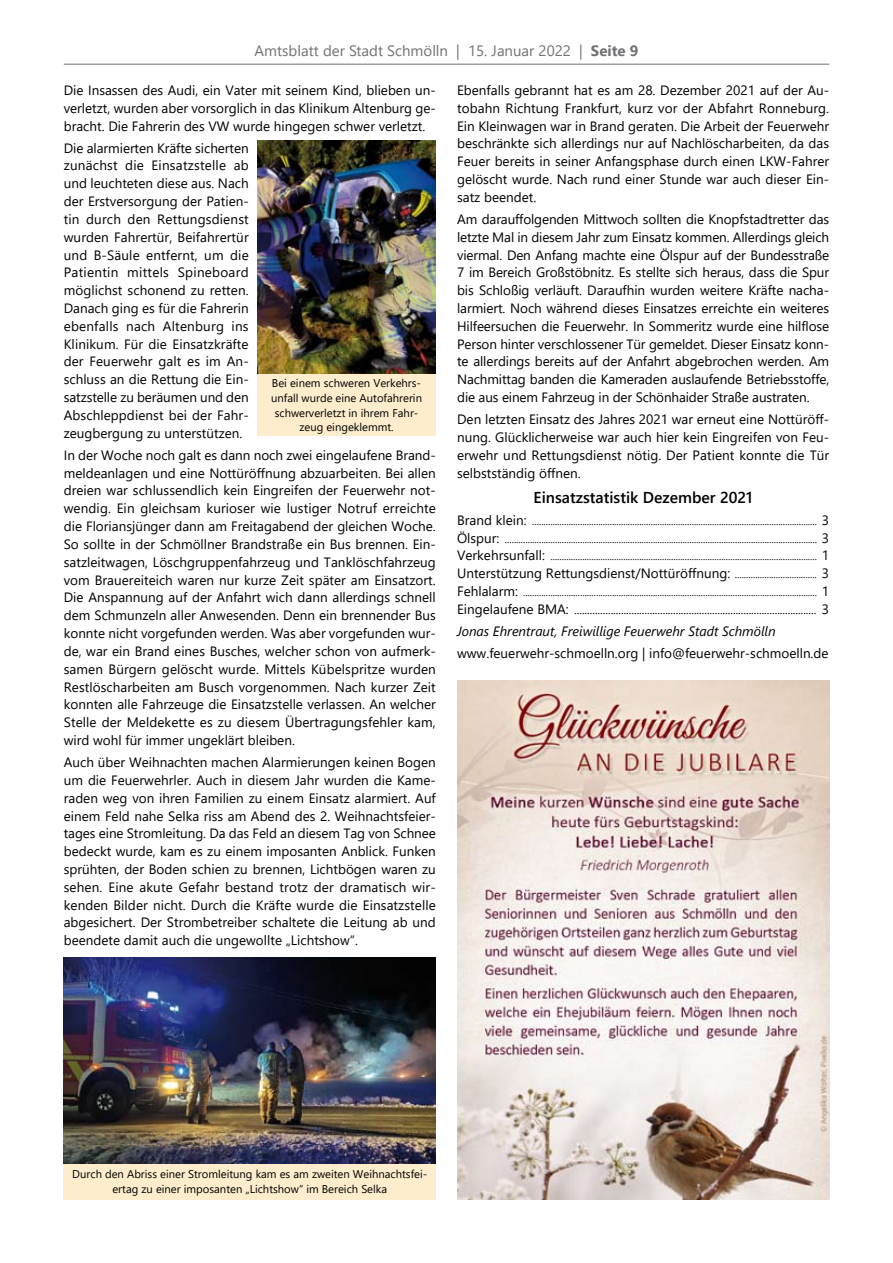
<style>
.page{position:relative;width:893px;height:1263px;background:#fff}
.page>*{position:absolute;margin:0;border:0;box-sizing:border-box;transform-origin:0 0}
.t1{font:600 15.75px "Segoe UI";color:#000}
.t2{font:15px "Segoe UI";color:#707173}
.t3{font:13.5px/17.9px "Segoe UI";color:#000;text-align:justify}
.t4{font:italic 13.5px "Segoe UI";color:#000}
.t5{font:12px "Segoe UI";color:#000}
.t6{font:11.25px/14.9px "Segoe UI";color:#000;text-align:center}
.t7{font:10.5px/17.9px "Segoe UI";color:#000;text-align:justify}
.s1{font-weight:700}
.s2{font-size:13.5px}
.s3{font-size:10.5px}
</style>
<div class="page">
<hr style="left:64px;top:64px;width:765px;height:1px;background:#707173">
<img style="left:257px;top:140px;width:179px;height:234px">
<div style="left:257px;top:374px;width:179px;height:62px;background:#feedcc"></div>
<img style="left:64px;top:958px;width:372px;height:206px">
<div style="left:64px;top:1164px;width:372px;height:35px;background:#feedcc"></div>
<img style="left:457px;top:680px;width:372px;height:519px">
<p class="t2" style="left:255px;top:36px;width:373px">Amtsblatt der Stadt Schmölln | 15. Januar 2022 | <span class="s1">Seite</span></p>
<p class="t3" style="left:64px;top:80px;width:374px">Die Insassen des Audi, ein Vater mit seinem Kind, blieben un&shy;verletzt, wurden aber vorsorglich in das Klinikum Altenburg ge&shy;bracht. Die Fahrerin des VW wurde hingegen schwer verletzt.</p>
<p class="t3" style="left:64px;top:138px;width:187px">Die alarmierten Kräfte sicherten zunächst die Einsatzstelle ab und leuchteten diese aus. Nach der Erstversorgung der Patien&shy;tin durch den Rettungsdienst wurden Fahrertür, Beifahrertür und B-Säule entfernt, um die Patientin mittels Spineboard möglichst schonend zu retten.<br>Danach ging es für die Fahrerin ebenfalls nach Altenburg ins Klinikum. Für die Einsatzkräfte der Feuerwehr galt es im An&shy;schluss an die Rettung die Ein&shy;satzstelle zu beräumen und den Abschleppdienst bei der Fahr&shy;zeugbergung zu unterstützen.</p>
<p class="t3" style="left:64px;top:445px;width:374px">In der Woche noch galt es dann noch zwei eingelaufene Brand&shy;meldeanlagen und eine Nottüröffnung abzuarbeiten. Bei allen dreien war schlussendlich kein Eingreifen der Feuerwehr not&shy;wendig. Ein gleichsam kurioser wie lustiger Notruf erreichte die Floriansjünger dann am Freitagabend der gleichen Woche.<br>So sollte in der Schmöllner Brandstraße ein Bus brennen. Ein&shy;satzleitwagen, Löschgruppenfahrzeug und Tanklöschfahrzeug vom Brauereiteich waren nur kurze Zeit später am Einsatzort.<br>Die Anspannung auf der Anfahrt wich dann allerdings schnell dem Schmunzeln aller Anwesenden. Denn ein brennender Bus konnte nicht vorgefunden werden. Was aber vorgefunden wur&shy;de, war ein Brand eines Busches, welcher schon von aufmerk&shy;samen Bürgern gelöscht wurde. Mittels Kübelspritze wurden Restlöscharbeiten am Busch vorgenommen. Nach kurzer Zeit konnten alle Fahrzeuge die Einsatzstelle verlassen. An welcher Stelle der Meldekette es zu diesem Übertragungsfehler kam, wird wohl für immer ungeklärt bleiben.</p>
<p class="t3" style="left:64px;top:752px;width:374px">Auch über Weihnachten machen Alarmierungen keinen Bogen um die Feuerwehrler. Auch in diesem Jahr wurden die Kame&shy;raden weg von ihren Familien zu einem Einsatz alarmiert. Auf einem Feld nahe Selka riss am Abend des 2. Weihnachtsfeier&shy;tages eine Stromleitung. Da das Feld an diesem Tag von Schnee bedeckt wurde, kam es zu einem imposanten Anblick. Funken sprühten, der Boden schien zu brennen, Lichtbögen waren zu sehen. Eine akute Gefahr bestand trotz der dramatisch wir&shy;kenden Bilder nicht. Durch die Kräfte wurde die Einsatzstelle abgesichert. Der Strombetreiber schaltete die Leitung ab und beendete damit auch die ungewollte „Lichtshow“.</p>
<p class="t3" style="left:457px;top:80px;width:374px">Ebenfalls gebrannt hat es am 28. Dezember 2021 auf der Au&shy;tobahn Richtung Frankfurt, kurz vor der Abfahrt Ronneburg.<br>Ein Kleinwagen war in Brand geraten. Die Arbeit der Feuerwehr beschränkte sich allerdings nur auf Nachlöscharbeiten, da das Feuer bereits in seiner Anfangsphase durch einen LKW-Fahrer gelöscht wurde. Nach rund einer Stunde war auch dieser Ein&shy;satz beendet.</p>
<p class="t3" style="left:457px;top:209px;width:374px">Am darauffolgenden Mittwoch sollten die Knopfstadtretter das letzte Mal in diesem Jahr zum Einsatz kommen. Allerdings gleich viermal. Den Anfang machte eine Ölspur auf der Bundesstraße 7 im Bereich Großstöbnitz. Es stellte sich heraus, dass die Spur bis Schloßig verläuft. Daraufhin wurden weitere Kräfte nacha&shy;larmiert. Noch während dieses Einsatzes erreichte ein weiteres Hilfeersuchen die Feuerwehr. In Sommeritz wurde eine hilflose Person hinter verschlossener Tür gemeldet. Dieser Einsatz konn&shy;te allerdings bereits auf der Anfahrt abgebrochen werden. Am Nachmittag banden die Kameraden auslaufende Betriebsstoffe, die aus einem Fahrzeug in der Schönhaider Straße austraten.</p>
<p class="t3" style="left:457px;top:409px;width:374px">Den letzten Einsatz des Jahres 2021 war erneut eine Nottüröff&shy;nung. Glücklicherweise war auch hier kein Eingreifen von Feu&shy;erwehr und Rettungsdienst nötig. Der Patient konnte die Tür selbstständig öffnen.</p>
<p class="t1" style="left:534px;top:482px;width:220px">Einsatzstatistik Dezember 2021</p>
<p class="t7" style="left:457px;top:511px;width:374px"><span class="s2">Brand klein:</span> ............................................................................................................................. <span class="s2">3<br>Ölspur:</span> ......................................................................................................................................... <span class="s2">3<br>Verkehrsunfall:</span> ..................................................................................................................... <span class="s2">1</span></p>
<p class="t3" style="left:457px;top:563px;width:374px">Unterstützung Rettungsdienst/Nottüröffnung: <span class="s3">....................................</span> 3</p>
<p class="t7" style="left:457px;top:582px;width:374px"><span class="s2">Fehlalarm:</span> ................................................................................................................................. <span class="s2">1</span></p>
<p class="t5" style="left:457px;top:598px;width:374px"><span class="s2">Eingelaufene BMA:</span> ............................................................................................. <span class="s2">3</span></p>
<p class="t4" style="left:457px;top:618px;width:320px">Jonas Ehrentraut, Freiwillige Feuerwehr Stadt Schmölln</p>
<p class="t3" style="left:457px;top:643px;width:373px">www.feuerwehr-schmoelln.org | info@feuerwehr-schmoelln.de</p>
<p class="t6" style="left:271px;top:374px;width:152px">Bei einem schweren Verkehrs&shy;unfall wurde eine Autofahrerin schwerverletzt in ihrem Fahr&shy;zeug eingeklemmt.</p>
<p class="t6" style="left:72px;top:1166px;width:356px">Durch den Abriss einer Stromleitung kam es am zweiten Weihnachtsfei&shy;ertag zu einer imposanten „Lichtshow“ im Bereich Selka</p>
</div>
